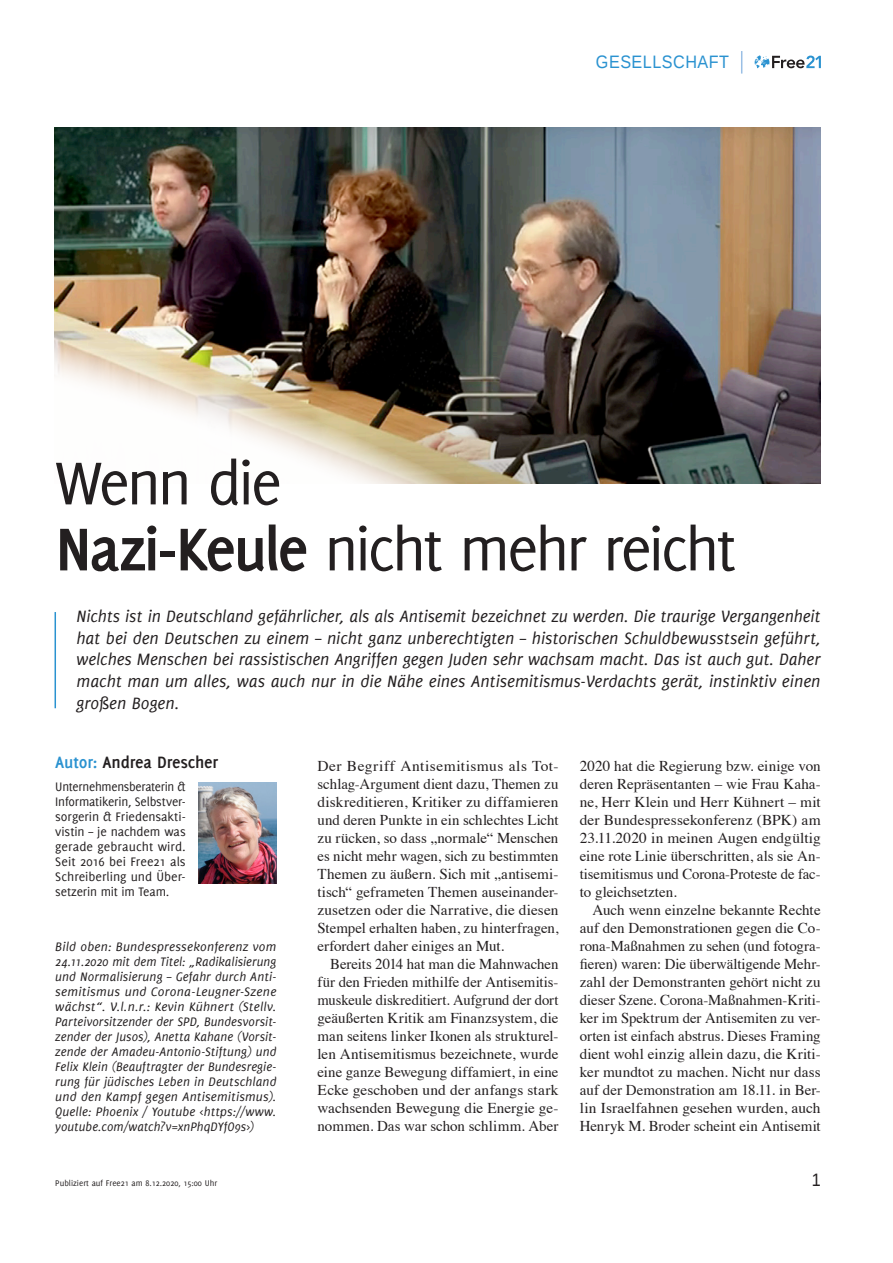
<style>
.page{position:relative;width:893px;height:1263px;background:#fff}
.page>*{position:absolute;margin:0;border:0;box-sizing:border-box;transform-origin:0 0}
.t1{font:66px/66px "Delicious";letter-spacing:-.05em;color:#231f20}
.t2{font:italic 18px/21.6px "Delicious";color:#231f20;text-align:justify}
.t3{font:700 18px "Delicious";letter-spacing:-.01em;color:#231f20}
.t4{font:18px "Liberation Sans";letter-spacing:.03em;color:#2a92d0;scale:.9 1}
.t5{font:18px "Liberation Sans";color:#231f20;scale:.9 1}
.t6{font:15px/18px "Times";color:#231f20;text-align:justify}
.t7{font:italic 13.5px/15px "Delicious";letter-spacing:.005em;color:#231f20;text-align:justify}
.t8{font:13.5px/15px "Delicious";letter-spacing:-.005em;color:#231f20;text-align:justify}
.t9{font:9px "Delicious";color:#231f20}
.s1{font-weight:700}
.s2{color:#2a92d0}
</style>
<div class="page">
<svg style="left:755px;top:55px;width:66px;height:13px"></svg>
<svg style="left:741px;top:51px;width:1px;height:23px"></svg>
<img style="left:54px;top:128px;width:767px;height:355px">
<img style="left:199px;top:782px;width:77px;height:101px">
<img style="left:54px;top:268px;width:709px;height:441px">
<hr style="left:55px;top:612px;width:1px;height:96px;background:#2a92d0">
<p class="t4" style="left:596px;top:52px;width:149px">GESELLSCHAFT</p>
<h1 class="t1" style="left:55px;top:449px;width:683px">Wenn die<br><span class="s1">Nazi-Keule</span> nicht mehr reicht</h1>
<p class="t2" style="left:77px;top:605px;width:746px">Nichts ist in Deutschland gefährlicher, als als Antisemit bezeichnet zu werden. Die traurige Vergangenheit hat bei den Deutschen zu einem – nicht ganz unberechtigten – historischen Schuldbewusstsein geführt, welches Menschen bei rassistischen Angriffen gegen Juden sehr wachsam macht. Das ist auch gut. Daher macht man um alles, was auch nur in die Nähe eines Antisemitismus-Verdachts gerät, instinktiv einen großen Bogen.</p>
<p class="t3" style="left:55px;top:751px;width:164px"><span class="s2">Autor:</span> Andrea Drescher</p>
<p class="t8" style="left:55px;top:779px;width:132px">Unternehmensberaterin &amp; Informatikerin, Selbstver&shy;sorgerin &amp; Friedensakti&shy;vistin – je nachdem was gerade gebraucht wird.<br>Seit 2016 bei Free21 als Schreiberling und Über&shy;setzerin mit im Team.</p>
<p class="t7" style="left:55px;top:939px;width:223px">Bild oben: Bundespressekonferenz vom 24.11.2020 mit dem Titel: „Radikalisierung und Normalisierung – Gefahr durch Anti&shy;semitismus und Corona-Leugner-Szene wächst“. V.l.n.r.: Kevin Kühnert (Stellv.<br>Parteivorsitzender der SPD, Bundesvorsit&shy;zender der Jusos), Anetta Kahane (Vorsit&shy;zende der Amadeu-Antonio-Stiftung) und Felix Klein (Beauftragter der Bundesregie&shy;rung für jüdisches Leben in Deutschland und den Kampf gegen Antisemitismus).<br>Quelle: Phoenix / Youtube &lt;https://www. youtube.com/watch?v=xnPhqDYfO9s&gt;)</p>
<p class="t6" style="left:317px;top:756px;width:242px">Der Begriff Antisemitismus als Tot&shy;schlag-Argument dient dazu, Themen zu diskreditieren, Kritiker zu diffamieren und deren Punkte in ein schlechtes Licht zu rücken, so dass „normale“ Menschen es nicht mehr wagen, sich zu bestimmten Themen zu äußern. Sich mit „antisemi&shy;tisch“ geframeten Themen auseinander&shy;zusetzen oder die Narrative, die diesen Stempel erhalten haben, zu hinterfragen, erfordert daher einiges an Mut.</p>
<p class="t6" style="left:317px;top:954px;width:242px;text-indent:13px">Bereits 2014 hat man die Mahnwachen für den Frieden mithilfe der Antisemitis&shy;muskeule diskreditiert. Aufgrund der dort geäußerten Kritik am Finanzsystem, die man seitens linker Ikonen als strukturel&shy;len Antisemitismus bezeichnete, wurde eine ganze Bewegung diffamiert, in eine Ecke geschoben und der anfangs stark wachsenden Bewegung die Energie ge&shy;nommen. Das war schon schlimm. Aber</p>
<p class="t6" style="left:580px;top:756px;width:242px">2020 hat die Regierung bzw. einige von deren Repräsentanten – wie Frau Kaha&shy;ne, Herr Klein und Herr Kühnert – mit der Bundespressekonferenz (BPK) am 23.11.2020 in meinen Augen endgültig eine rote Linie überschritten, als sie An&shy;tisemitismus und Corona-Proteste de fac&shy;to gleichsetzten.</p>
<p class="t6" style="left:580px;top:900px;width:242px;text-indent:13px">Auch wenn einzelne bekannte Rechte auf den Demonstrationen gegen die Co&shy;rona-Maßnahmen zu sehen (und fotogra&shy;fieren) waren: Die überwältigende Mehr&shy;zahl der Demonstranten gehört nicht zu dieser Szene. Corona-Maßnahmen-Kriti&shy;ker im Spektrum der Antisemiten zu ver&shy;orten ist einfach abstrus. Dieses Framing dient wohl einzig allein dazu, die Kriti&shy;ker mundtot zu machen. Nicht nur dass auf der Demonstration am 18.11. in Ber&shy;lin Israelfahnen gesehen wurden, auch Henryk M. Broder scheint ein Antisemit</p>
<p class="t9" style="left:55px;top:1177px;width:163px">Publiziert auf Free21 am 8.12.2020, 15:00 Uhr</p>
<p class="t5" style="left:812px;top:1169px;width:12px">1</p>
</div>
